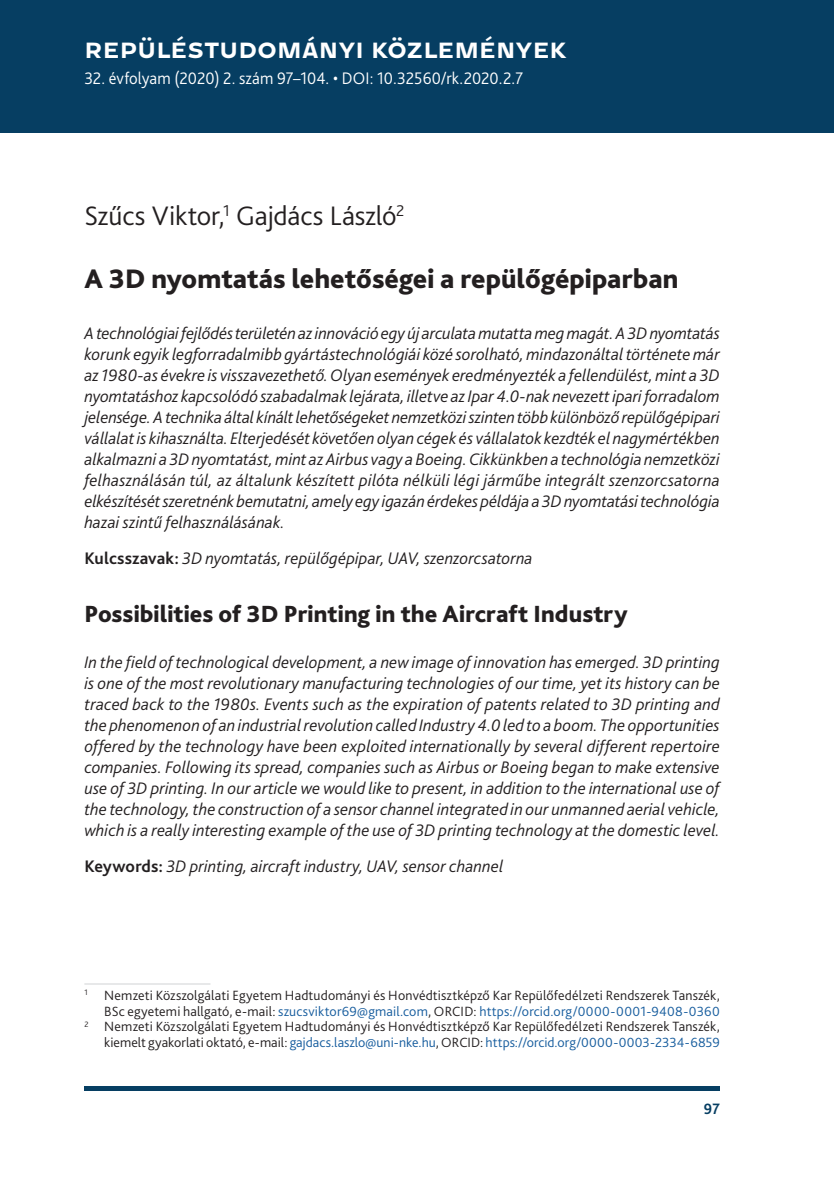
<style>
.page{position:relative;width:834px;height:1181px;background:#fff}
.page>*{position:absolute;margin:0;border:0;box-sizing:border-box;transform-origin:0 0}
._1__Head_Heavy_16{font:800 28px "Bliss Pro";color:#231f20}
.Author{font:300 28px "Bliss Pro";letter-spacing:-.005em;color:#231f20}
._1__Head_angol{font:800 24.5px "Bliss Pro";letter-spacing:.005em;color:#231f20}
.Running_header_right{font:700 22.75px "Westeinde Caption";letter-spacing:.015em;color:#fff}
._3__Abstract{font:italic 300 17.5px/21px "Bliss Pro";color:#231f20;text-align:justify}
._3__Abstract_angol{font:italic 300 17.5px/21px "Bliss Pro";letter-spacing:.005em;color:#231f20;text-align:justify}
.Running_header_right-2{font:300 17.5px "Bliss Pro";color:#fff;scale:.95 1}
.t1{font:700 15.75px "Bliss Pro";color:#063e62;scale:.95 1}
.Footnote_text{font:300 14px/15.8px "Bliss Pro";letter-spacing:.01em;color:#231f20;text-align:right}
.s1{font-weight:700;font-style:normal}
.s2{color:#175d9e}
</style>
<div class="page">
<div style="left:0;top:0;width:833px;height:132px;background:#063e62"></div>
<div style="left:84px;top:1086px;width:635px;height:5px;background:#063e62"></div>
<hr style="left:84px;top:983px;width:126px;height:1px;background:#d1d2d4">
<p class="Running_header_right" style="left:85px;top:33px;width:483px">REPÜLÉSTUDOMÁNYI KÖZLEMÉNYEK</p>
<p class="Running_header_right-2" style="left:84px;top:68px;width:463px">32. évfolyam (2020) 2. szám 97–104. • DOI: 10.32560/rk.2020.2.7</p>
<p class="Author" style="left:84px;top:199px;width:321px">Szűcs Viktor,<sup>1</sup> Gajdács László<sup>2</sup></p>
<p class="_1__Head_Heavy_16" style="left:84px;top:262px;width:595px">A 3D nyomtatás lehetőségei a repülőgépiparban</p>
<p class="_3__Abstract" style="left:84px;top:322px;width:637px">A technológiai fejlődés területén azinnováció egy új arculata mutatta meg magát. A -3D nyomtatás korunk egyik legforradalmibb gyártástechnológiái közé sorolható, mindazonáltal története már az -1980-as évekre is visszavezethető. Olyan események eredményezték a fellendülést, mint a -3D nyomtatáshoz kapcsolódó szabadalmak lejárata, illetve azIpar 4.0-nak nevezett ipari forradalom jelensége. Atechnika által kínált lehetőségeket nemzetközi szinten több különböző repülőgépipari vállalat is kihasználta. Elterjedését követően olyan cégek és vállalatok kezdték el nagymértékben alkalmazni a -3D nyomtatást, mint azAirbus vagy a Boeing. Cikkünkben a technológia nemzetközi felhasználásán túl, az általunk készített pilóta nélküli légi járműbe integrált szenzorcsatorna elkészítését szeretnénk bemutatni, amely egy igazán érdekes példája a -3D nyomtatási technológia hazai szintű felhasználásának.</p>
<p class="_3__Abstract" style="left:84px;top:547px;width:449px"><span class="s1">Kulcsszavak:</span> 3D nyomtatás, repülőgépipar, UAV, szenzorcsatorna</p>
<p class="_1__Head_angol" style="left:84px;top:598px;width:544px">Possibilities of 3D Printing in the Aircraft Industry</p>
<p class="_3__Abstract_angol" style="left:84px;top:651px;width:637px">In the field of technological development, a new image of innovation has emerged. 3D printing is one of the most revolutionary manufacturing technologies of our time, yet its history can be traced back to the 1980s. Events such as the expiration of patents related to 3D printing and the phenomenon of an industrial revolution called Industry 4.0 led to a boom. The opportunities offered by the technology have been exploited internationally by several different repertoire companies. Following its spread, companies such as Airbus or Boeing began to make extensive use of 3D printing. In our article we would like to present, in addition to the international use of the technology, the construction of a sensor channel integrated in our unmanned aerial vehicle, which is a really interesting example of the use of 3D printing technology at the domestic level.</p>
<p class="_3__Abstract_angol" style="left:84px;top:855px;width:420px"><span class="s1">Keywords:</span> 3D printing, aircraft industry, UAV, sensor channel</p>
<p class="Footnote_text" style="left:84px;top:987px;width:636px"><sup>1</sup> Nemzeti Közszolgálati Egyetem Hadtudományi és Honvédtisztképző Kar Repülőfedélzeti Rendszerek Tanszék,<br>BSc egyetemi hallgató, e-mail: <span class="s2">szucsviktor69@gmail.com</span>, ORCID: <span class="s2">https://orcid.org/0000-0001-9408-0360</span></p>
<p class="Footnote_text" style="left:84px;top:1018px;width:636px"><sup>2</sup> Nemzeti Közszolgálati Egyetem Hadtudományi és Honvédtisztképző Kar Repülőfedélzeti Rendszerek Tanszék, kiemelt gyakorlati oktató, e-mail: <span class="s2">gajdacs.laszlo@uni-nke.hu</span>, ORCID: <span class="s2">https://orcid.org/0000-0003-2334-6859</span></p>
<p class="t1" style="left:703px;top:1099px;width:18px">97</p>
</div>
